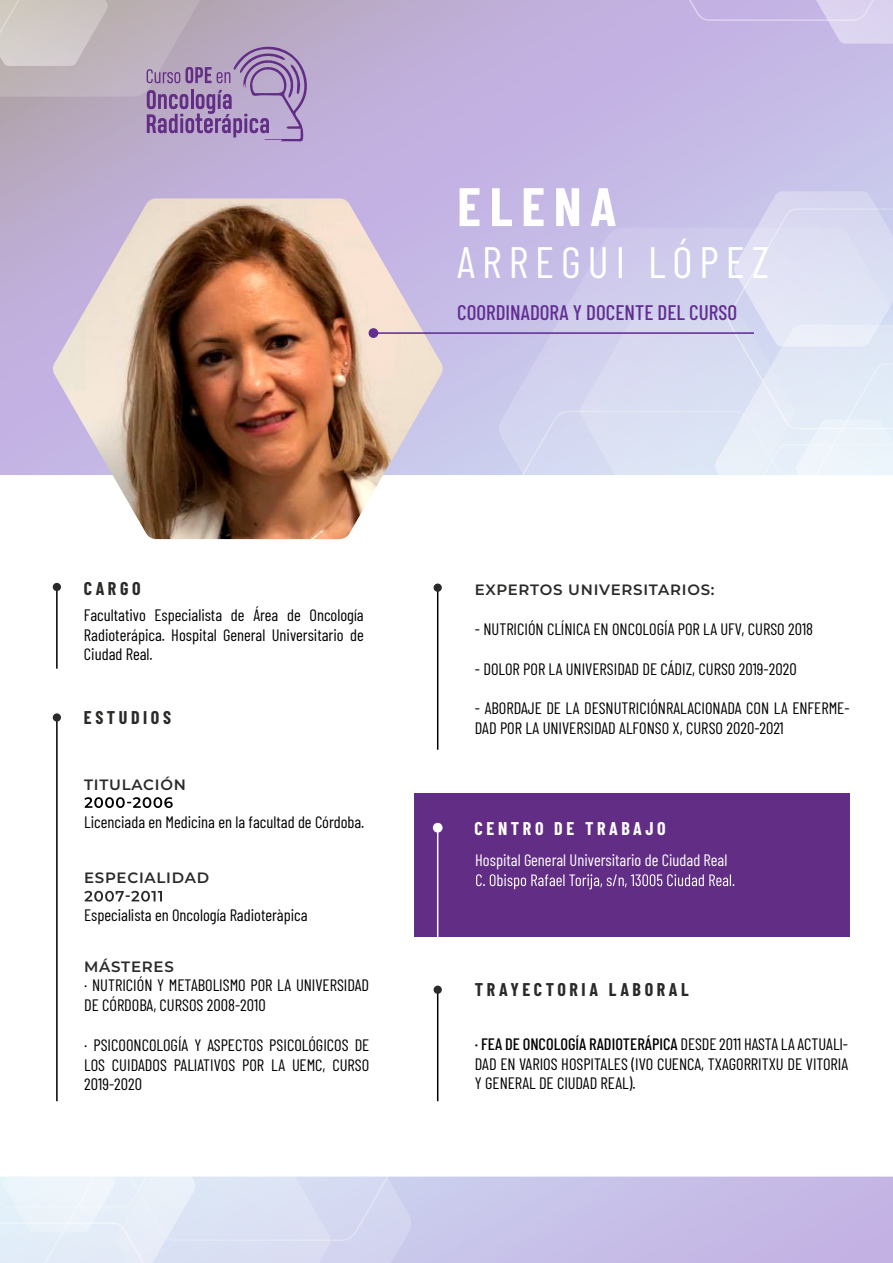
<style>
.page{position:relative;width:893px;height:1263px;background:#fff}
.page>*{position:absolute;margin:0;border:0;box-sizing:border-box;transform-origin:0 0}
.t1{font:700 54.15px "Barlow Condensed";letter-spacing:.16em;color:#fff}
.t2{font:43.95px "Barlow Condensed";letter-spacing:.16em;color:#fff}
.t3{font:500 21px "Barlow Condensed";color:#622d91}
.t4{font:700 18px "Barlow Condensed";letter-spacing:.2em;color:#2a2a29}
.t5{font:700 18px "Barlow Condensed";letter-spacing:.2em;color:#fff}
.t6{font:16.5px/19.8px "Barlow Condensed";color:#000;text-align:justify}
.t7{font:16.5px "Barlow Condensed";color:#fff}
.t8{font:600 15px "Montserrat";letter-spacing:.05em;color:#2a2a29}
.s1{font-weight:500}
</style>
<div class="page">
<svg style="left:0;top:0;width:893px;height:475px;background:#c2b3de"></svg>
<svg style="left:469px;top:191px;width:424px;height:284px;background:#d5d6ef"></svg>
<svg style="left:623px;top:0;width:270px;height:44px;background:#c9bbe6"></svg>
<img style="left:52px;top:198px;width:391px;height:341px">
<svg style="left:441px;top:1176px;width:452px;height:87px;background:#c6bde7"></svg>
<svg style="left:0;top:1176px;width:441px;height:87px;background:#dde3f4"></svg>
<hr style="left:373px;top:332px;width:381px;height:2px;background:#622d91">
<div style="left:414px;top:793px;width:435px;height:144px;background:#622d84"></div>
<svg style="left:476px;top:874px;width:258px;height:15px"></svg>
<hr style="left:437px;top:588px;width:1px;height:162px;background:#000">
<div style="left:434px;top:583px;width:8px;height:9px;background:#2a2a29;border-radius:50%"></div>
<hr style="left:437px;top:990px;width:1px;height:111px;background:#000">
<div style="left:434px;top:985px;width:8px;height:9px;background:#2a2a29;border-radius:50%"></div>
<div style="left:369px;top:329px;width:9px;height:8px;background:#622d91;border-radius:50%"></div>
<div style="left:369px;top:328px;width:9px;height:10px;border:2px solid #622d91;border-radius:50%"></div>
<hr style="left:56px;top:587px;width:2px;height:82px;background:#000">
<div style="left:53px;top:583px;width:8px;height:8px;background:#2a2a29;border-radius:50%"></div>
<hr style="left:56px;top:717px;width:2px;height:384px;background:#000">
<div style="left:53px;top:713px;width:8px;height:9px;background:#2a2a29;border-radius:50%"></div>
<svg style="left:0;top:0;width:309px;height:143px;background:#b5a5bb"></svg>
<svg style="left:84px;top:797px;width:89px;height:11px"></svg>
<svg style="left:84px;top:891px;width:78px;height:11px"></svg>
<hr style="left:437px;top:828px;width:1px;height:122px;background:#fff">
<div style="left:434px;top:823px;width:8px;height:9px;background:#fff;border-radius:50%"></div>
<div style="left:433px;top:823px;width:10px;height:9px;border:2px solid #fff;border-radius:50%"></div>
<h1 class="t1" style="left:457px;top:168px;width:161px">ELENA</h1>
<h2 class="t2" style="left:457px;top:231px;width:313px">ARREGUI LÓPEZ</h2>
<p class="t3" style="left:457px;top:297px;width:281px">COORDINADORA Y DOCENTE DEL CURSO</p>
<p class="t4" style="left:84px;top:576px;width:58px">CARGO</p>
<p class="t6" style="left:84px;top:604px;width:281px">Facultativo Especialista de Área de Oncología Radioterápica. Hospital General Universitario de Ciudad Real.</p>
<p class="t4" style="left:84px;top:705px;width:89px">ESTUDIOS</p>
<p class="t8" style="left:84px;top:774px;width:103px">TITULACIÓN</p>
<p class="t6" style="left:84px;top:811px;width:282px">Licenciada en Medicina en la facultad de Córdoba.</p>
<p class="t8" style="left:84px;top:867px;width:127px">ESPECIALIDAD</p>
<p class="t6" style="left:84px;top:904px;width:225px">Especialista en Oncología Radioteràpica</p>
<p class="t8" style="left:84px;top:956px;width:91px">MÁSTERES</p>
<p class="t6" style="left:84px;top:974px;width:287px">· NUTRICIÓN Y METABOLISMO POR LA UNIVERSIDAD<br>DE CÓRDOBA, CURSOS 2008-2010</p>
<p class="t6" style="left:84px;top:1034px;width:287px">· PSICOONCOLOGÍA Y ASPECTOS PSICOLÓGICOS DE LOS CUIDADOS PALIATIVOS POR LA UEMC, CURSO 2019-2020</p>
<p class="t8" style="left:475px;top:579px;width:241px">EXPERTOS UNIVERSITARIOS:</p>
<p class="t6" style="left:475px;top:618px;width:340px">- NUTRICIÓN CLÍNICA EN ONCOLOGÍA POR LA UFV, CURSO 2018</p>
<p class="t6" style="left:475px;top:658px;width:323px">- DOLOR POR LA UNIVERSIDAD DE CÁDIZ, CURSO 2019-2020</p>
<p class="t6" style="left:475px;top:697px;width:376px">- ABORDAJE DE LA DESNUTRICIÓNRALACIONADA CON LA ENFERME-<br>DAD POR LA UNIVERSIDAD ALFONSO X, CURSO 2020-2021</p>
<p class="t5" style="left:475px;top:815px;width:193px">CENTRO DE TRABAJO</p>
<p class="t7" style="left:475px;top:848px;width:254px">Hospital General Universitario de Ciudad Real</p>
<p class="t4" style="left:475px;top:977px;width:215px">TRAYECTORIA LABORAL</p>
<p class="t6" style="left:475px;top:1033px;width:375px"><span class="s1">· FEA DE ONCOLOGÍA RADIOTERÁPICA</span> DESDE 2011 HASTA LA ACTUALI-DAD EN VARIOS HOSPITALES (IVO CUENCA, TXAGORRITXU DE VITORIA Y GENERAL DE CIUDAD REAL).</p>
</div>
